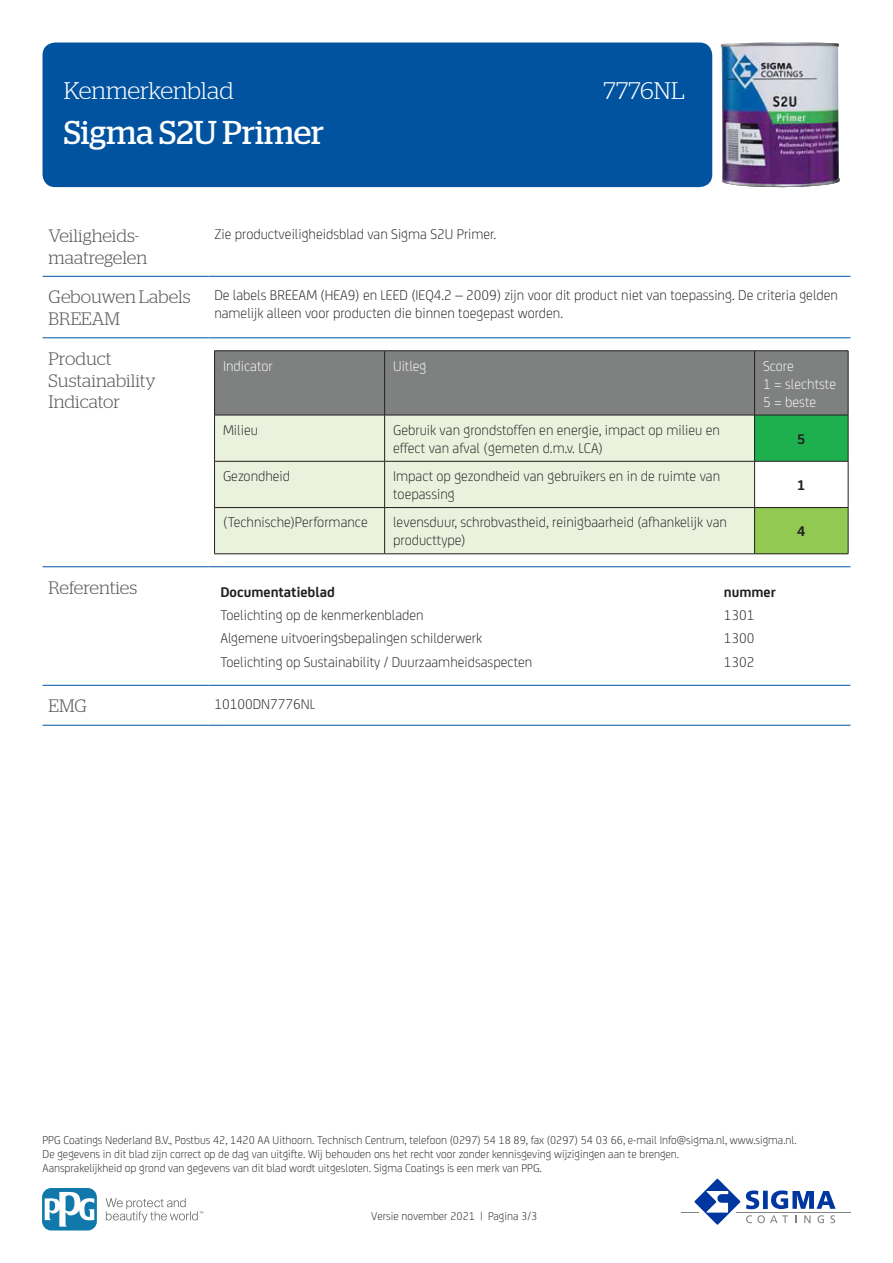
<style>
.page{position:relative;width:893px;height:1263px;background:#fff}
.page>*{position:absolute;margin:0;border:0;box-sizing:border-box;transform-origin:0 0}
.t1{font:33px "Stag";color:#fff}
.t2{font:300 24px "Stag";color:#fff}
.KOP{font:300 18px/21.6px "Stag";color:#57585a}
.BODY{font:300 15px/18px "FS Joey";color:#231f20}
.t3{font:300 15px/18px "FS Joey";color:#fff}
.BODY-2{font:700 15px "FS Joey";color:#231f20}
.BODY_CENTER{font:700 15px "FS Joey";color:#231f20}
.t4{font:300 12px/14.4px "FS Joey";color:#231f20}
</style>
<div class="page">
<div style="left:43px;top:43px;width:669px;height:144px;background:#0153a0;border-radius:13px"></div>
<hr style="left:681px;top:1211px;width:169px;height:1px;background:#808285">
<svg style="left:689px;top:1178px;width:147px;height:47px"></svg>
<svg style="left:106px;top:1198px;width:97px;height:24px"></svg>
<svg style="left:43px;top:1188px;width:54px;height:42px"></svg>
<svg style="left:45px;top:1191px;width:49px;height:35px"></svg>
<hr style="left:43px;top:276px;width:165px;height:1px;background:#0153a0">
<hr style="left:208px;top:276px;width:642px;height:1px;background:#0153a0">
<hr style="left:43px;top:337px;width:165px;height:1px;background:#0153a0">
<hr style="left:208px;top:337px;width:642px;height:1px;background:#0153a0">
<hr style="left:43px;top:566px;width:165px;height:1px;background:#0153a0">
<hr style="left:208px;top:566px;width:642px;height:1px;background:#0153a0">
<hr style="left:43px;top:685px;width:165px;height:1px;background:#0153a0">
<hr style="left:208px;top:685px;width:642px;height:1px;background:#0153a0">
<hr style="left:43px;top:725px;width:165px;height:1px;background:#0153a0">
<hr style="left:208px;top:725px;width:642px;height:1px;background:#0153a0">
<div style="left:215px;top:351px;width:633px;height:64px;background:#7f8080"></div>
<div style="left:215px;top:416px;width:539px;height:137px;background:#eaf1dd"></div>
<div style="left:755px;top:415px;width:93px;height:46px;background:#1eaf4f"></div>
<div style="left:755px;top:507px;width:93px;height:47px;background:#91c953"></div>
<hr style="left:214px;top:350px;width:171px;height:1px;background:#231f20">
<hr style="left:214px;top:351px;width:1px;height:64px;background:#231f20">
<hr style="left:385px;top:350px;width:370px;height:1px;background:#231f20">
<hr style="left:384px;top:351px;width:1px;height:64px;background:#231f20">
<hr style="left:755px;top:350px;width:93px;height:1px;background:#231f20">
<hr style="left:754px;top:351px;width:1px;height:64px;background:#231f20">
<hr style="left:848px;top:351px;width:1px;height:64px;background:#231f20">
<hr style="left:214px;top:415px;width:171px;height:1px;background:#231f20">
<hr style="left:214px;top:415px;width:1px;height:46px;background:#231f20">
<hr style="left:385px;top:415px;width:370px;height:1px;background:#231f20">
<hr style="left:384px;top:415px;width:1px;height:46px;background:#231f20">
<hr style="left:755px;top:415px;width:93px;height:1px;background:#231f20">
<hr style="left:754px;top:415px;width:1px;height:46px;background:#231f20">
<hr style="left:848px;top:415px;width:1px;height:46px;background:#231f20">
<hr style="left:214px;top:461px;width:171px;height:1px;background:#231f20">
<hr style="left:214px;top:461px;width:1px;height:46px;background:#231f20">
<hr style="left:385px;top:461px;width:370px;height:1px;background:#231f20">
<hr style="left:384px;top:461px;width:1px;height:46px;background:#231f20">
<hr style="left:755px;top:461px;width:93px;height:1px;background:#231f20">
<hr style="left:754px;top:461px;width:1px;height:46px;background:#231f20">
<hr style="left:848px;top:461px;width:1px;height:46px;background:#231f20">
<hr style="left:214px;top:507px;width:171px;height:1px;background:#231f20">
<hr style="left:214px;top:508px;width:1px;height:46px;background:#231f20">
<hr style="left:385px;top:507px;width:370px;height:1px;background:#231f20">
<hr style="left:384px;top:508px;width:1px;height:46px;background:#231f20">
<hr style="left:755px;top:507px;width:93px;height:1px;background:#231f20">
<hr style="left:754px;top:508px;width:1px;height:46px;background:#231f20">
<hr style="left:848px;top:508px;width:1px;height:46px;background:#231f20">
<hr style="left:214px;top:553px;width:171px;height:1px;background:#231f20">
<hr style="left:385px;top:553px;width:370px;height:1px;background:#231f20">
<hr style="left:755px;top:553px;width:93px;height:1px;background:#231f20">
<img style="left:720px;top:43px;width:120px;height:144px">
<h2 class="t2" style="left:64px;top:77px;width:171px">Kenmerkenblad</h2>
<h2 class="t2" style="left:603px;top:77px;width:83px">7776NL</h2>
<h1 class="t1" style="left:64px;top:114px;width:262px">Sigma S2U Primer</h1>
<p class="KOP" style="left:49px;top:225px;width:100px">Veiligheids&shy;maatregelen</p>
<p class="BODY" style="left:214px;top:224px;width:283px">Zie productveiligheidsblad van Sigma S2U Primer.</p>
<p class="KOP" style="left:49px;top:286px;width:144px">Gebouwen Labels<br>BREEAM</p>
<p class="BODY" style="left:214px;top:285px;width:625px">De labels BREEAM (HEA9) en LEED (IEQ4.2 – 2009) zijn voor dit product niet van toepassing. De criteria gelden namelijk alleen voor producten die binnen toegepast worden.</p>
<p class="KOP" style="left:49px;top:348px;width:109px">Product<br>Sustainability<br>Indicator</p>
<p class="t3" style="left:223px;top:356px;width:51px">Indicator</p>
<p class="t3" style="left:393px;top:356px;width:35px">Uitleg</p>
<p class="t3" style="left:763px;top:356px;width:74px">Score<br>1 = slechtste<br>5 = beste</p>
<p class="BODY" style="left:223px;top:420px;width:36px">Milieu</p>
<p class="BODY" style="left:393px;top:420px;width:328px">Gebruik van grondstoffen en energie, impact op milieu en effect van afval (gemeten d.m.v. LCA)</p>
<p class="BODY_CENTER" style="left:797px;top:428px;width:10px">5</p>
<p class="BODY" style="left:223px;top:466px;width:69px">Gezondheid</p>
<p class="BODY" style="left:393px;top:466px;width:329px">Impact op gezondheid van gebruikers en in de ruimte van toepassing</p>
<p class="BODY_CENTER" style="left:797px;top:474px;width:10px">1</p>
<p class="BODY" style="left:223px;top:512px;width:146px">(Technische)Performance</p>
<p class="BODY" style="left:393px;top:512px;width:335px">levensduur, schrobvastheid, reinigbaarheid (afhankelijk van producttype)</p>
<p class="BODY_CENTER" style="left:797px;top:520px;width:10px">4</p>
<p class="KOP" style="left:49px;top:577px;width:90px">Referenties</p>
<p class="BODY-2" style="left:220px;top:580px;width:116px">Documentatieblad</p>
<p class="BODY-2" style="left:724px;top:580px;width:54px">nummer</p>
<p class="BODY" style="left:220px;top:605px;width:205px">Toelichting op de kenmerkenbladen</p>
<p class="BODY" style="left:724px;top:605px;width:32px">1301</p>
<p class="BODY" style="left:220px;top:628px;width:263px">Algemene uitvoeringsbepalingen schilderwerk</p>
<p class="BODY" style="left:724px;top:628px;width:32px">1300</p>
<p class="BODY" style="left:220px;top:652px;width:314px">Toelichting op Sustainability / Duurzaamheidsaspecten</p>
<p class="BODY" style="left:724px;top:652px;width:32px">1302</p>
<p class="KOP" style="left:49px;top:695px;width:40px">EMG</p>
<p class="BODY" style="left:214px;top:694px;width:102px">10100DN7776NL</p>
<p class="t4" style="left:43px;top:1132px;width:755px">PPG Coatings Nederland B.V., Postbus 42, 1420 AA Uithoorn. Technisch Centrum, telefoon (0297) 54 18 89, fax (0297) 54 03 66, e-mail Info@sigma.nl, www.sigma.nl.<br>De gegevens in dit blad zijn correct op de dag van uitgifte. Wij behouden ons het recht voor zonder kennisgeving wijzigingen aan te brengen.<br>Aansprakelijkheid op grond van gegevens van dit blad wordt uitgesloten. Sigma Coatings is een merk van PPG.</p>
<p class="t4" style="left:371px;top:1208px;width:168px">Versie november 2021 | Pagina 3/3</p>
</div>
